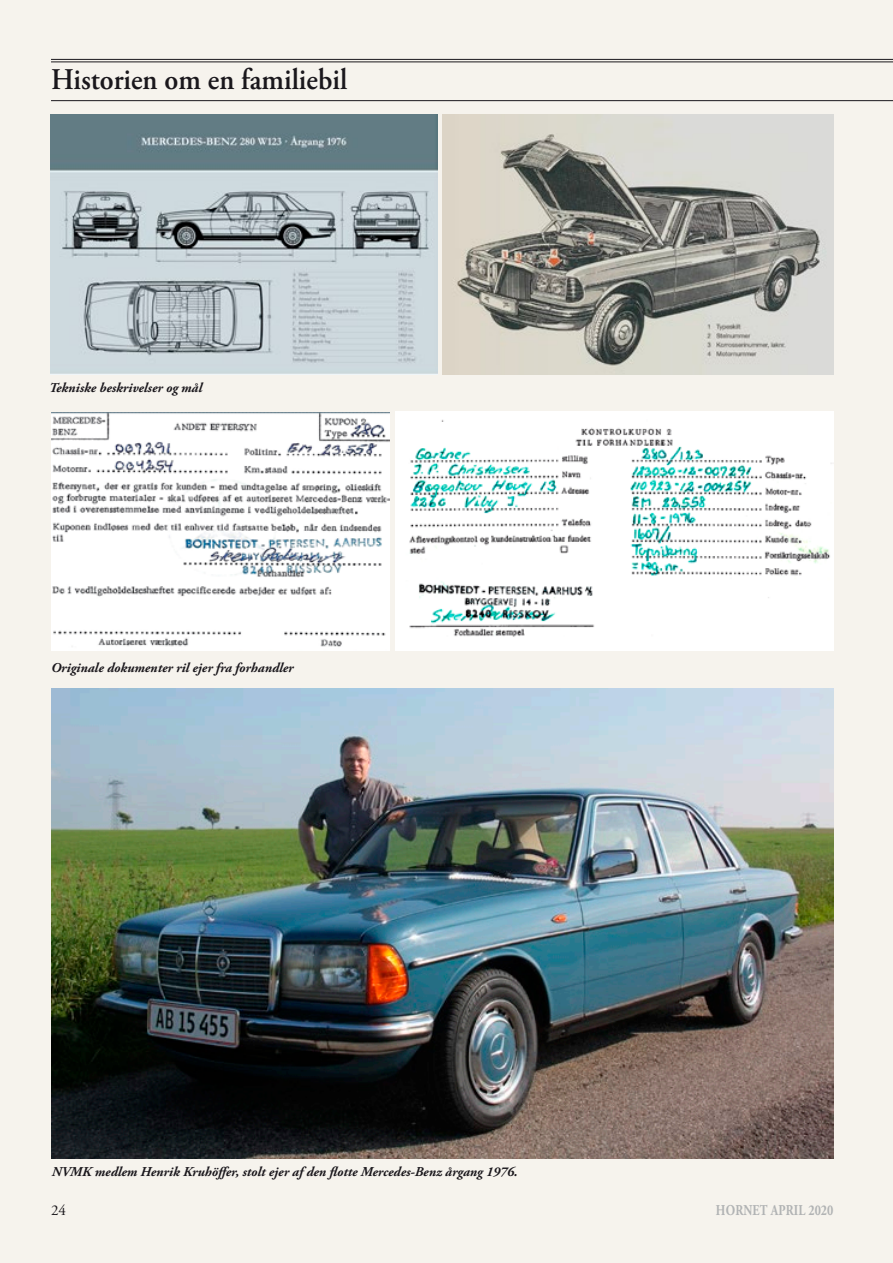
<style>
.page{position:relative;width:893px;height:1263px;background:#f6f3ed}
.page>*{position:absolute;margin:0;border:0;box-sizing:border-box;transform-origin:0 0}
.Rubrik{font:600 30px "Adobe Garamond Pro";color:#1a171c;scale:.94 1}
.t1{font:700 15px "Adobe Garamond Pro";letter-spacing:.015em;color:#b1b3b4;scale:.8 1}
.t2{font:15px "Adobe Garamond Pro";color:#1a171c}
.Billedtekst{font:italic 700 13.5px "Adobe Garamond Pro";color:#1a171c}
</style>
<div class="page">
<img style="left:51px;top:689px;width:782px;height:469px">
<img style="left:51px;top:115px;width:387px;height:260px">
<img style="left:442px;top:114px;width:391px;height:261px">
<img style="left:395px;top:411px;width:438px;height:240px">
<img style="left:51px;top:412px;width:338px;height:239px">
<hr style="left:51px;top:59px;width:842px;height:1px;background:#1a171c">
<hr style="left:51px;top:62px;width:842px;height:1px;background:#1a171c">
<hr style="left:51px;top:100px;width:842px;height:1px;background:#1a171c">
<p class="Rubrik" style="left:51px;top:62px;width:317px">Historien om en familiebil</p>
<p class="Billedtekst" style="left:49px;top:380px;width:154px">Tekniske beskrivelser og mål</p>
<p class="Billedtekst" style="left:51px;top:660px;width:244px">Originale dokumenter ril ejer fra forhandler</p>
<p class="Billedtekst" style="left:52px;top:1164px;width:467px">NVMK medlem Henrik Kruhöffer, stolt ejer af den flotte Mercedes-Benz årgang 1976.</p>
<p class="t2" style="left:51px;top:1201px;width:16px">24</p>
<p class="t1" style="left:716px;top:1202px;width:148px">HORNET APRIL 2020</p>
</div>
